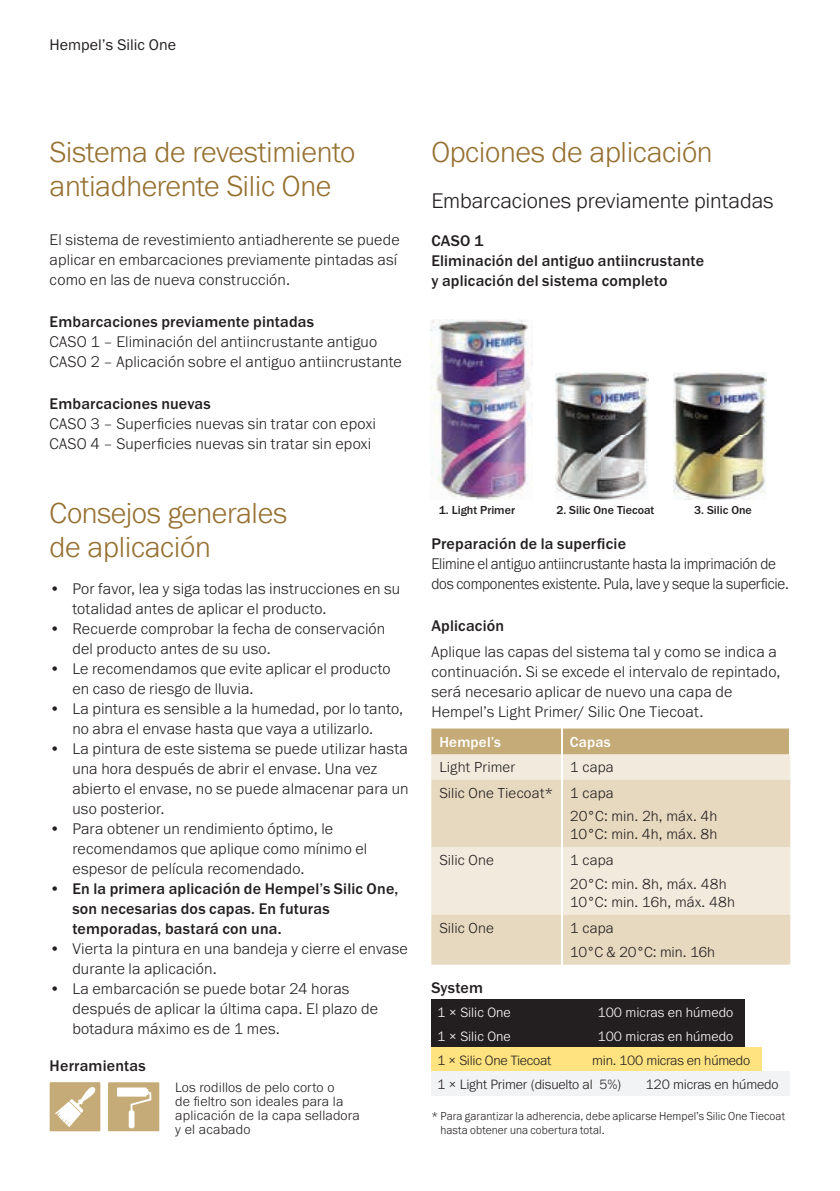
<style>
.page{position:relative;width:840px;height:1191px;background:#fff}
.page>*{position:absolute;margin:0;border:0;box-sizing:border-box;transform-origin:0 0}
.t1{font:300 30px/34px "Franklin Gothic URW";letter-spacing:-.01em;color:#967131}
.t2{font:300 22px "Franklin Gothic URW";letter-spacing:-.005em;color:#231f20}
.t3{font:300 16px/20px "Franklin Gothic URW";letter-spacing:.01em;color:#231f20}
.t4{font:500 16px/20px "Franklin Gothic URW";letter-spacing:.01em;color:#231f20}
.t5{font:300 16px/20px "Franklin Gothic URW";letter-spacing:-.015em;color:#231f20;scale:.94 1}
.t6{font:16px "Franklin Gothic URW Boo";color:#231f20}
.t7{font:300 15px/23.6px "Franklin Gothic URW";letter-spacing:.01em;color:#231f20}
.t8{font:500 15px "Franklin Gothic URW";letter-spacing:.015em;color:#fff}
.t9{font:300 14px/14px "Franklin Gothic URW";letter-spacing:-.005em;color:#231f20}
.t10{font:300 14px "Franklin Gothic URW";color:#fff}
.t11{font:300 12px/14px "Franklin Gothic URW";letter-spacing:.01em;color:#231f20;scale:.95 1}
.t12{font:500 12px "Franklin Gothic URW";color:#231f20}
</style>
<div class="page">
<div style="left:431px;top:999px;width:313px;height:24px;background:#231f20"></div>
<div style="left:431px;top:1023px;width:313px;height:24px;background:#231f20"></div>
<div style="left:431px;top:1047px;width:330px;height:24px;background:#ffe380"></div>
<div style="left:431px;top:1071px;width:358px;height:24px;background:#f2f3f4"></div>
<svg style="left:431px;top:779px;width:358px;height:185px;fill:#e7d9bf"></svg>
<svg style="left:431px;top:728px;width:359px;height:51px"></svg>
<hr style="left:561px;top:779px;width:1px;height:68px;background:#fff">
<hr style="left:561px;top:847px;width:1px;height:68px;background:#fff">
<hr style="left:561px;top:915px;width:1px;height:49px;background:#fff">
<div style="left:50px;top:1082px;width:50px;height:49px;background:#c5ab77"></div>
<svg style="left:55px;top:1087px;width:41px;height:40px"></svg>
<div style="left:108px;top:1082px;width:51px;height:49px;background:#c5ab77"></div>
<svg style="left:117px;top:1087px;width:34px;height:41px"></svg>
<img style="left:673px;top:372px;width:93px;height:127px">
<img style="left:555px;top:372px;width:92px;height:127px">
<img style="left:430px;top:320px;width:101px;height:179px">
<p class="t6" style="left:50px;top:34px;width:128px">Hempel’s Silic One</p>
<h1 class="t1" style="left:50px;top:134px;width:307px">Sistema de revestimiento antiadherente Silic One</h1>
<h1 class="t1" style="left:431px;top:134px;width:282px">Opciones de aplicación</h1>
<h2 class="t2" style="left:431px;top:186px;width:343px">Embarcaciones previamente pintadas</h2>
<p class="t4" style="left:431px;top:230px;width:274px">CASO 1<br>Eliminación del antiguo antiincrustante y aplicación del sistema completo</p>
<p class="t3" style="left:50px;top:229px;width:351px">El sistema de revestimiento antiadherente se puede aplicar en embarcaciones previamente pintadas así como en las de nueva construcción.</p>
<p class="t4" style="left:50px;top:311px;width:266px">Embarcaciones previamente pintadas</p>
<p class="t3" style="left:50px;top:331px;width:353px">CASO 1 – Eliminación del antiincrustante antiguo<br>CASO 2 – Aplicación sobre el antiguo antiincrustante</p>
<p class="t4" style="left:50px;top:393px;width:163px">Embarcaciones nuevas</p>
<p class="t3" style="left:50px;top:413px;width:328px">CASO 3 – Superficies nuevas sin tratar con epoxi<br>CASO 4 – Superficies nuevas sin tratar sin epoxi</p>
<h1 class="t1" style="left:50px;top:495px;width:239px">Consejos generales de aplicación</h1>
<p class="t3" style="left:72px;top:578px;width:329px;text-indent:-23px">• Por favor, lea y siga todas las instrucciones en su totalidad antes de aplicar el producto.</p>
<p class="t3" style="left:72px;top:618px;width:314px;text-indent:-23px">• Recuerde comprobar la fecha de conservación del producto antes de su uso.</p>
<p class="t3" style="left:72px;top:658px;width:319px;text-indent:-23px">• Le recomendamos que evite aplicar el producto en caso de riesgo de lluvia.</p>
<p class="t3" style="left:50px;top:698px;width:355px;text-align:center">• La pintura es sensible a la humedad, por lo tanto, no abra el envase hasta que vaya a utilizarlo.</p>
<p class="t3" style="left:72px;top:738px;width:337px;text-indent:-23px">• La pintura de este sistema se puede utilizar hasta una hora después de abrir el envase. Una vez abierto el envase, no se puede almacenar para un uso posterior.</p>
<p class="t3" style="left:72px;top:818px;width:296px;text-indent:-23px">• Para obtener un rendimiento óptimo, le recomendamos que aplique como mínimo el espesor de película recomendado.</p>
<p class="t4" style="left:72px;top:878px;width:327px;text-indent:-23px">• En la primera aplicación de Hempel’s Silic One, son necesarias dos capas. En futuras temporadas, bastará con una.</p>
<p class="t3" style="left:72px;top:938px;width:337px;text-indent:-23px">• Vierta la pintura en una bandeja y cierre el envase durante la aplicación.</p>
<p class="t3" style="left:72px;top:978px;width:307px;text-indent:-23px">• La embarcación se puede botar 24 horas después de aplicar la última capa. El plazo de botadura máximo es de 1 mes.</p>
<p class="t4" style="left:50px;top:1055px;width:98px">Herramientas</p>
<p class="t9" style="left:175px;top:1079px;width:186px">Los rodillos de pelo corto o<br>de fieltro son ideales para la aplicación de la capa selladora y el acabado</p>
<p class="t12" style="left:438px;top:502px;width:78px">1. Light Primer</p>
<p class="t12" style="left:556px;top:502px;width:99px">2. Silic One Tiecoat</p>
<p class="t12" style="left:693px;top:502px;width:59px">3. Silic One</p>
<p class="t4" style="left:431px;top:534px;width:196px">Preparación de la superficie</p>
<p class="t5" style="left:431px;top:554px;width:382px">Elimine el antiguo antiincrustante hasta la imprimación de dos componentes existente. Pula, lave y seque la superficie.</p>
<p class="t4" style="left:431px;top:616px;width:74px">Aplicación</p>
<p class="t3" style="left:431px;top:641px;width:350px">Aplique las capas del sistema tal y como se indica a continuación. Si se excede el intervalo de repintado, será necesario aplicar de nuevo una capa de Hempel’s Light Primer/ Silic One Tiecoat.</p>
<p class="t8" style="left:439px;top:732px;width:63px">Hempel’s</p>
<p class="t8" style="left:569px;top:732px;width:42px">Capas</p>
<p class="t7" style="left:439px;top:754px;width:77px">Light Primer</p>
<p class="t7" style="left:439px;top:753px;width:176px;line-height:26px;text-align:right">1 capa<br>Silic One Tiecoat* 1 capa</p>
<p class="t7" style="left:569px;top:807px;width:149px;line-height:18px">20°C: min. 2h, máx. 4h<br>10°C: min. 4h, máx. 8h</p>
<p class="t7" style="left:439px;top:848px;width:56px">Silic One</p>
<p class="t7" style="left:569px;top:848px;width:158px">1 capa<br>20°C: min. 8h, máx. 48h</p>
<p class="t7" style="left:569px;top:890px;width:167px">10°C: min. 16h, máx. 48h</p>
<p class="t7" style="left:439px;top:916px;width:56px">Silic One</p>
<p class="t7" style="left:569px;top:916px;width:147px">1 capa<br>10°C &amp; 20°C: min. 16h</p>
<p class="t4" style="left:431px;top:977px;width:53px">System</p>
<p class="t10" style="left:437px;top:1003px;width:75px">1 × Silic One</p>
<p class="t10" style="left:597px;top:1003px;width:137px">100 micras en húmedo</p>
<p class="t10" style="left:437px;top:1027px;width:75px">1 × Silic One</p>
<p class="t10" style="left:597px;top:1027px;width:137px">100 micras en húmedo</p>
<p class="t9" style="left:437px;top:1053px;width:116px">1 × Silic One Tiecoat</p>
<p class="t9" style="left:437px;top:1048px;width:314px;line-height:24px;text-indent:155px">min. 100 micras en húmedo<br>1 × Light Primer (disuelto al 5%)</p>
<p class="t9" style="left:645px;top:1077px;width:134px">120 micras en húmedo</p>
<p class="t11" style="left:440px;top:1109px;width:364px;text-indent:-9px">* Para garantizar la adherencia, debe aplicarse Hempel’s Silic One Tiecoat hasta obtener una cobertura total.</p>
</div>
